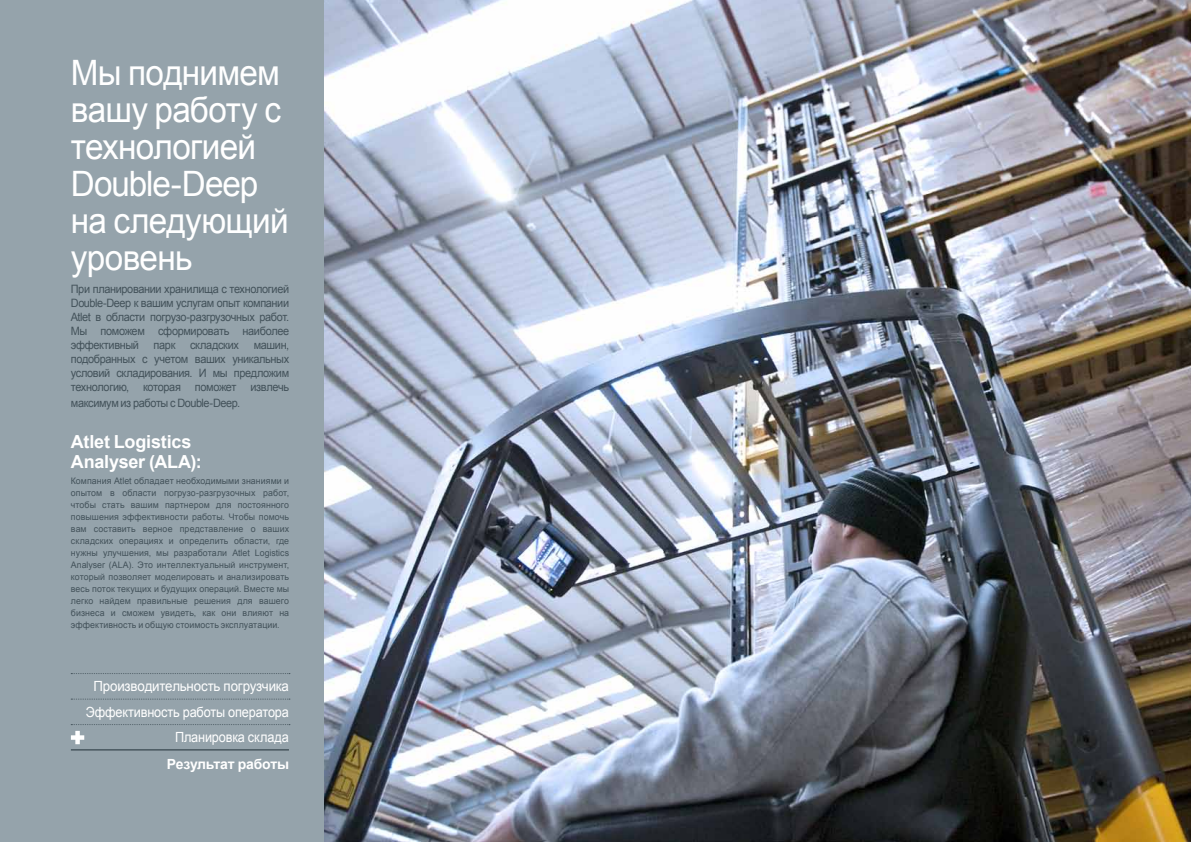
<style>
.page{position:relative;width:1191px;height:842px;background:#fff}
.page>*{position:absolute;margin:0;border:0;box-sizing:border-box;transform-origin:0 0}
.t1{font:35px/37px "Arial";letter-spacing:-.02em;color:#fff;scale:.95 1}
.t2{font:700 18px/20px "Arial";letter-spacing:-.015em;color:#fff}
.t3{font:14px/25.5px "Arial";letter-spacing:-.015em;color:#fff;text-align:right;scale:.91 1}
.t4{font:14px "Arial";letter-spacing:-.015em;color:#fff;scale:.95 1}
.t5{font:700 14px "Arial";letter-spacing:-.02em;color:#fff}
.t6{font:11.5px/14px "Arial";letter-spacing:-.03em;color:#43525a;text-align:justify;scale:.95 1}
.t7{font:9px/12px "Arial";letter-spacing:.01em;color:#43525a;text-align:justify}
</style>
<div class="page">
<div style="left:0;top:0;width:325px;height:842px;background:#95a3ab"></div>
<hr style="left:71px;top:749px;width:218px;height:1px;background:#43525a">
<div style="left:71px;top:735px;width:13px;height:5px;background:#fff"></div>
<div style="left:75px;top:731px;width:5px;height:13px;background:#fff"></div>
<svg style="left:71px;top:724px;width:219px;height:1px"></svg>
<svg style="left:71px;top:699px;width:219px;height:1px"></svg>
<svg style="left:71px;top:673px;width:219px;height:1px"></svg>
<img style="left:325px;top:0;width:866px;height:842px">
<h1 class="t1" style="left:71px;top:55px;width:231px">Мы поднимем вашу работу с технологией<br>Double-Deep на следующий уровень</h1>
<p class="t6" style="left:71px;top:282px;width:231px">При планировании хранилища с технологией Double-Deep к вашим услугам опыт компании Atlet в области погрузо-разгрузочных работ.<br>Мы поможем сформировать наиболее эффективный</p>
<p class="t6" style="left:71px;top:338px;width:231px;text-indent:183px">машин, подобранных с учетом ваших уникальных условий складирования. И мы предложим технологию, которая поможет извлечь</p>
<p class="t6" style="left:71px;top:396px;width:180px">максимум из работы с Double-Deep.</p>
<h2 class="t2" style="left:71px;top:432px;width:132px">Atlet Logistics<br>Analyser (ALA):</h2>
<p class="t7" style="left:71px;top:475px;width:220px">Компания Atlet обладает необходимыми знаниями и опытом в области погрузо-разгрузочных работ, чтобы стать вашим партнером для постоянного повышения эффективности работы. Чтобы помочь вам составить верное представление о ваших складских операциях и определить области, где нужны улучшения, мы разработали Atlet Logistics Analyser (ALA). Это интеллектуальный инструмент, который позволяет моделировать и анализировать весь поток текущих и будущих операций. Вместе мы легко найдем правильные решения для вашего бизнеса и сможем увидеть, как они влияют на эффективность и общую стоимость эксплуатации.</p>
<p class="t6" style="left:154px;top:338px;width:24px">парк</p>
<p class="t6" style="left:190px;top:338px;width:53px">складских</p>
<h3 class="t4" style="left:94px;top:677px;width:207px">Производительность погрузчика</h3>
<h3 class="t3" style="left:86px;top:699px;width:224px">Эффективность работы оператора<br>Планировка склада</h3>
<h3 class="t5" style="left:167px;top:755px;width:123px">Результат работы</h3>
</div>
